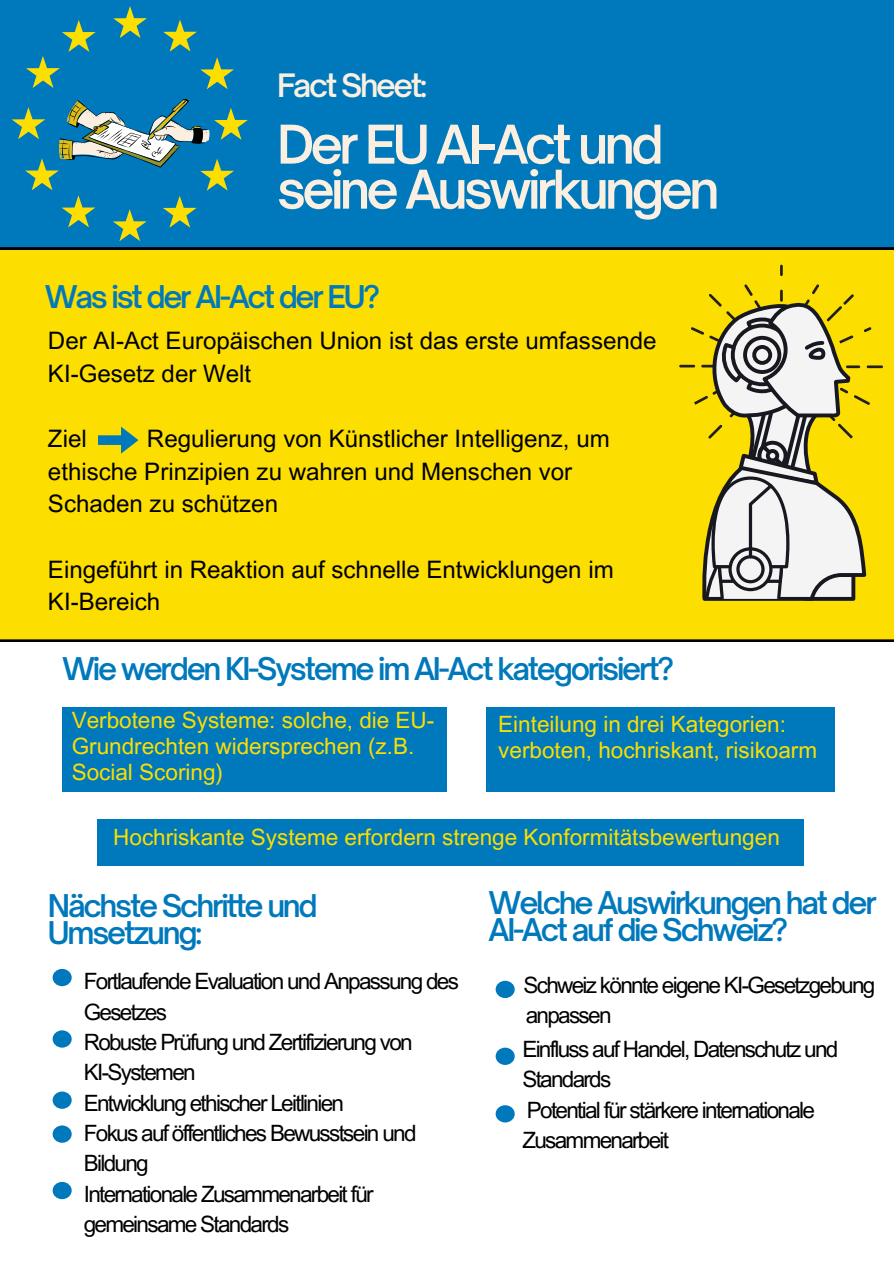
<style>
.page{position:relative;width:894px;height:1264px;background:#fff}
.page>*{position:absolute;margin:0;border:0;box-sizing:border-box;transform-origin:0 0}
.t1{font:600 51px/45px "Open Sauce One";letter-spacing:-.075em;color:#faefe0}
.t2{font:600 30.9px "Open Sauce One";letter-spacing:-.075em;color:#faefe0}
.t3{font:600 30px/27px "Open Sauce One";letter-spacing:-.075em;color:#0079bc}
.t4{font:24px/32.7px "Arial MT Pro";color:#000001}
.t5{font:22.5px/30.3px "Arial MT Pro";letter-spacing:-.075em;color:#000}
.t6{font:22.5px/25.8px "Arial MT Pro";color:#fcde00}
</style>
<div class="page">
<div style="left:0;top:249px;width:893px;height:392px;background:#fcde00"></div>
<div style="left:0;top:0;width:893px;height:249px;background:#0079bc"></div>
<svg style="left:12px;top:6px;width:236px;height:235px;background:#2385a9"></svg>
<svg style="left:779px;top:265px;width:3px;height:11px"></svg>
<hr style="left:866px;top:365px;width:16px;height:3px;background:#231f20">
<svg style="left:679px;top:284px;width:192px;height:317px"></svg>
<div style="left:62px;top:707px;width:384px;height:84px;background:#0079bc"></div>
<div style="left:486px;top:707px;width:348px;height:84px;background:#0079bc"></div>
<div style="left:98px;top:818px;width:706px;height:47px;background:#0079bc"></div>
<div style="left:53px;top:1181px;width:19px;height:18px;background:#0079bc;border-radius:50%"></div>
<div style="left:53px;top:1030px;width:19px;height:17px;background:#0079bc;border-radius:50%"></div>
<div style="left:53px;top:1091px;width:19px;height:17px;background:#0079bc;border-radius:50%"></div>
<div style="left:53px;top:1125px;width:19px;height:17px;background:#0079bc;border-radius:50%"></div>
<div style="left:53px;top:968px;width:19px;height:18px;background:#0079bc;border-radius:50%"></div>
<div style="left:495px;top:980px;width:19px;height:18px;background:#0079bc;border-radius:50%"></div>
<div style="left:495px;top:1105px;width:19px;height:17px;background:#0079bc;border-radius:50%"></div>
<div style="left:495px;top:1047px;width:19px;height:17px;background:#0079bc;border-radius:50%"></div>
<svg style="left:98px;top:426px;width:40px;height:27px"></svg>
<p class="t2" style="left:277px;top:66px;width:152px">Fact Sheet:</p>
<p class="t1" style="left:277px;top:122px;width:444px">Der EU AI-Act und seine Auswirkungen</p>
<p class="t3" style="left:45px;top:283px;width:337px">Was ist der AI-Act der EU?</p>
<p class="t4" style="left:48px;top:327px;width:610px">Der AI-Act Europäischen Union ist das erste umfassende<br>KI-Gesetz der Welt</p>
<p class="t4" style="left:48px;top:425px;width:563px;text-indent:99px">Regulierung von Künstlicher Intelligenz, um ethische Prinzipien zu wahren und Menschen vor<br>Schaden zu schützen</p>
<p class="t4" style="left:48px;top:425px;width:40px">Ziel</p>
<p class="t4" style="left:48px;top:556px;width:567px">Eingeführt in Reaktion auf schnelle Entwicklungen im</p>
<p class="t4" style="left:48px;top:588px;width:114px">KI-Bereich</p>
<p class="t3" style="left:62px;top:655px;width:613px">Wie werden KI-Systeme im AI-Act kategorisiert?</p>
<p class="t6" style="left:72px;top:709px;width:364px">Verbotene Systeme: solche, die EU-<br>Grundrechten widersprechen (z.B.<br>Social Scoring)</p>
<p class="t6" style="left:498px;top:713px;width:320px">Einteilung in drei Kategorien: verboten, hochriskant, risikoarm</p>
<p class="t6" style="left:113px;top:827px;width:668px">Hochriskante Systeme erfordern strenge Konformitätsbewertungen</p>
<p class="t3" style="left:48px;top:892px;width:271px">Nächste Schritte und<br>Umsetzung:</p>
<p class="t3" style="left:488px;top:888px;width:390px">Welche Auswirkungen hat der<br>AI-Act auf die Schweiz?</p>
<p class="t5" style="left:84px;top:968px;width:376px">Fortlaufende Evaluation und Anpassung des<br>Gesetzes</p>
<p class="t5" style="left:84px;top:1029px;width:330px">Robuste Prüfung und Zertifizierung von</p>
<p class="t5" style="left:84px;top:1060px;width:113px">KI-Systemen</p>
<p class="t5" style="left:84px;top:1090px;width:262px">Entwicklung ethischer Leitlinien</p>
<p class="t5" style="left:84px;top:1120px;width:334px">Fokus auf öffentliches Bewusstsein und<br>Bildung</p>
<p class="t5" style="left:84px;top:1181px;width:291px">Internationale Zusammenarbeit für gemeinsame Standards</p>
<p class="t5" style="left:523px;top:972px;width:353px">Schweiz könnte eigene KI-Gesetzgebung</p>
<p class="t5" style="left:525px;top:1002px;width:87px">anpassen</p>
<p class="t5" style="left:522px;top:1036px;width:317px">Einfluss auf Handel, Datenschutz und<br>Standards</p>
<p class="t5" style="left:522px;top:1097px;width:294px">Potential für stärkere internationale<br>Zusammenarbeit</p>
</div>
